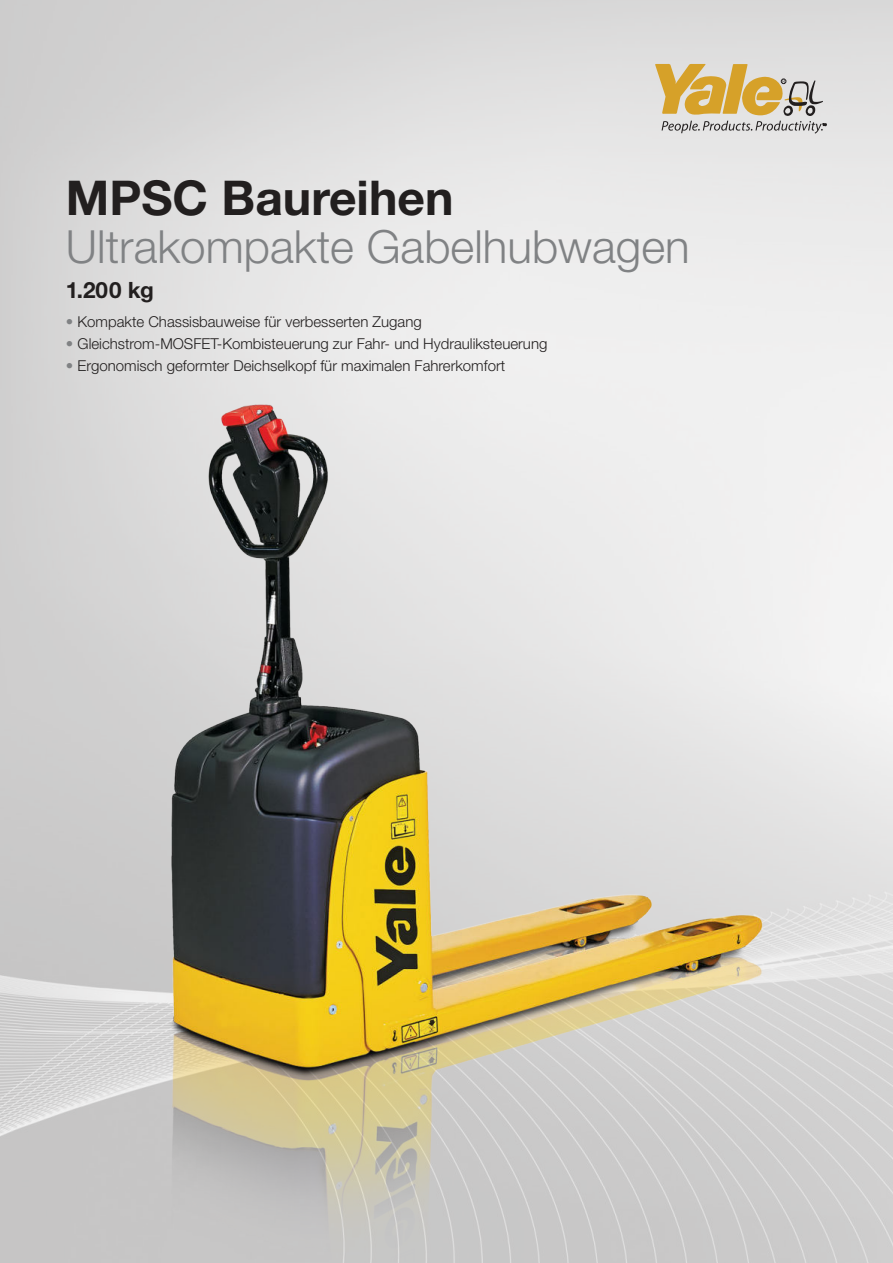
<style>
.page{position:relative;width:893px;height:1263px;background:#fff}
.page>*{position:absolute;margin:0;border:0;box-sizing:border-box;transform-origin:0 0}
.t1{font:700 48px "Helvetica Neue CE";color:#221f1f}
.t2{font:300 45.75px "Helvetica Neue CE";color:#808284}
.t3{font:700 22.5px "Helvetica Neue CE";color:#221f1f}
.t4{font:300 15px "Helvetica Neue CE";color:#221f1f}
.s1{color:#808284}
</style>
<div class="page">
<img style="left:0;top:0;width:893px;height:1263px">
<svg style="left:655px;top:64px;width:171px;height:70px;background:#d1bf95"></svg>
<img style="left:53px;top:391px;width:791px;height:872px">
<h1 class="t1" style="left:66px;top:179px;width:389px">MPSC Baureihen</h1>
<h2 class="t2" style="left:66px;top:229px;width:625px">Ultrakompakte Gabelhubwagen</h2>
<h3 class="t3" style="left:66px;top:282px;width:90px">1.200 kg</h3>
<p class="t4" style="left:66px;top:316px;width:357px"><span class="s1">•</span> Kompakte Chassisbauweise für verbesserten Zugang</p>
<p class="t4" style="left:66px;top:338px;width:483px"><span class="s1">•</span> Gleichstrom-MOSFET-Kombisteuerung zur Fahr- und Hydrauliksteuerung</p>
<p class="t4" style="left:66px;top:360px;width:441px"><span class="s1">•</span> Ergonomisch geformter Deichselkopf für maximalen Fahrerkomfort</p>
</div>
